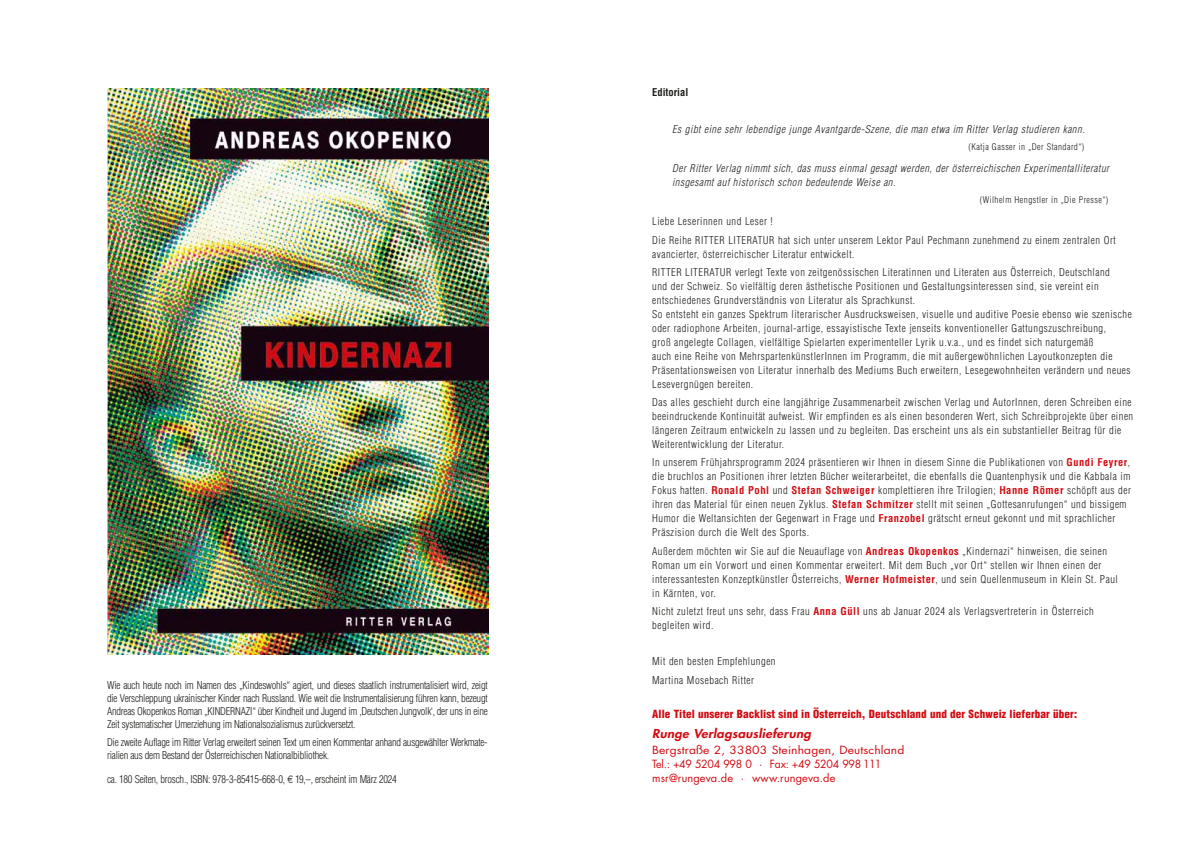
<style>
.page{position:relative;width:1191px;height:842px;background:#fff}
.page>*{position:absolute;margin:0;border:0;box-sizing:border-box;transform-origin:0 0}
.t1{font:italic 800 12px "Futura";color:#d20a11;scale:1.1 1}
.t2{font:11px/14px "Futura";letter-spacing:.01em;color:#d20a11;scale:1.1 1}
.t3{font:900 condensed 11px "Helvetica";letter-spacing:.01em;color:#d20a11}
.t4{font:300 condensed 10.5px/14px "Helvetica";letter-spacing:.05em;color:#1d1d1b}
.t5{font:italic 300 condensed 10.5px/14px "Helvetica";color:#1d1d1b}
.t6{font:300 condensed 10.5px/13px "Helvetica";letter-spacing:-.02em;color:#1d1d1b}
.t7{font:700 condensed 10.5px "Helvetica";color:#1d1d1b}
.t8{font:300 condensed 9px "Helvetica";letter-spacing:.05em;color:#1d1d1b}
.s1{font-family:"Euro Sans";font-weight:400;font-stretch:normal;font-size:11px}
.s2{font-weight:700;color:#d20a11}
</style>
<div class="page">
<img style="left:107px;top:88px;width:381px;height:566px">
<p class="t4" style="left:107px;top:680px;width:382px;line-height:13px;text-align:justify">Wie auch heute noch im Namen des „Kindeswohls“ agiert, und dieses staatlich instrumentalisiert wird, zeigt die Verschleppung ukrainischer Kinder nach Russland. Wie weit die Instrumentalisierung führen kann, bezeugt Andreas Okopenkos Roman „KINDERNAZI“ über Kindheit und Jugend im ‚Deutschen Jungvolk‘, der uns in eine Zeit systematischer Umerziehung im Nationalsozialismus zurückversetzt.</p>
<p class="t6" style="left:107px;top:736px;width:382px">Die zweite Auflage im Ritter Verlag erweitert seinen Text um einen Kommentar anhand ausgewählter Werkmate&shy;rialien aus dem Bestand der Österreichischen Nationalbibliothek.</p>
<p class="t6" style="left:107px;top:773px;width:291px">ca. 180 Seiten, brosch., ISBN: 978-3-85415-668-0, <span class="s1">€</span> 19,–, erscheint im März 2024</p>
<p class="t7" style="left:652px;top:88px;width:38px">Editorial</p>
<p class="t5" style="left:672px;top:123px;width:416px">Es gibt eine sehr lebendige junge Avantgarde-Szene, die man etwa im Ritter Verlag studieren kann.</p>
<p class="t8" style="left:968px;top:143px;width:117px">(Katja Gasser in „Der Standard“)</p>
<p class="t5" style="left:672px;top:162px;width:441px">Der Ritter Verlag nimmt sich, das muss einmal gesagt werden, der österreichischen Experimentalliteratur insgesamt auf historisch schon bedeutende Weise an.</p>
<p class="t8" style="left:979px;top:196px;width:130px">(Wilhelm Hengstler in „Die Presse“)</p>
<p class="t4" style="left:652px;top:213px;width:465px;line-height:18.2px">Liebe Leserinnen und Leser !<br>Die Reihe RITTER LITERATUR hat sich unter unserem Lektor Paul Pechmann zunehmend zu einem zentralen Ort</p>
<p class="t4" style="left:652px;top:246px;width:459px;line-height:18.2px">avancierter, österreichischer Literatur entwickelt.<br>RITTER LITERATUR verlegt Texte von zeitgenössischen Literatinnen und Literaten aus Österreich, Deutschland</p>
<p class="t4" style="left:652px;top:280px;width:481px">und der Schweiz. So vielfältig deren ästhetische Positionen und Gestaltungsinteressen sind, sie vereint ein entschiedenes Grundverständnis von Literatur als Sprachkunst.<br>So entsteht ein ganzes Spektrum literarischer Ausdrucksweisen, visuelle und auditive Poesie ebenso wie szenische oder radiophone Arbeiten, journal-artige, essayistische Texte jenseits konventioneller Gattungszuschreibung,<br>groß angelegte Collagen, vielfältige Spielarten experimenteller Lyrik u.v.a., und es findet sich naturgemäß<br>auch eine Reihe von MehrspartenkünstlerInnen im Programm, die mit außergewöhnlichen Layoutkonzepten die Präsentationsweisen von Literatur innerhalb des Mediums Buch erweitern, Lesegewohnheiten verändern und neues Lesevergnügen bereiten.</p>
<p class="t4" style="left:652px;top:396px;width:482px">Das alles geschieht durch eine langjährige Zusammenarbeit zwischen Verlag und AutorInnen, deren Schreiben eine beeindruckende Kontinuität aufweist. Wir empfinden es als einen besonderen Wert, sich Schreibprojekte über einen längeren Zeitraum entwickeln zu lassen und zu begleiten. Das erscheint uns als ein substantieller Beitrag für die Weiterentwicklung der Literatur.</p>
<p class="t4" style="left:652px;top:456px;width:480px">In unserem Frühjahrsprogramm 2024 präsentieren wir Ihnen in diesem Sinne die Publikationen von <span class="s2">Gundi Feyrer</span>, die bruchlos an Positionen ihrer letzten Bücher weiterarbeitet, die ebenfalls die Quantenphysik und die Kabbala im Fokus hatten. <span class="s2">Ronald Pohl</span> und <span class="s2">Stefan Schweiger</span> komplettieren ihre Trilogien; <span class="s2">Hanne Römer</span> schöpft aus der ihren das Material für einen neuen Zyklus. <span class="s2">Stefan Schmitzer</span> stellt mit seinen „Gottesanrufungen“ und bissigem Humor die Weltansichten der Gegenwart in Frage und <span class="s2">Franzobel</span> grätscht erneut gekonnt und mit sprachlicher Präszision durch die Welt des Sports.</p>
<p class="t4" style="left:652px;top:545px;width:467px">Außerdem möchten wir Sie auf die Neuauflage von <span class="s2">Andreas Okopenkos</span> „Kindernazi“ hinweisen, die seinen Roman um ein Vorwort und einen Kommentar erweitert. Mit dem Buch „vor Ort“ stellen wir Ihnen einen der interessantesten Konzeptkünstler Österreichs, <span class="s2">Werner Hofmeister</span>, und sein Quellenmuseum in Klein St. Paul in Kärnten, vor.</p>
<p class="t4" style="left:652px;top:605px;width:443px">Nicht zuletzt freut uns sehr, dass Frau <span class="s2">Anna Güll</span> uns ab Januar 2024 als Verlagsvertreterin in Österreich begleiten wird.</p>
<p class="t4" style="left:652px;top:653px;width:125px;line-height:18.2px">Mit den besten Empfehlungen<br>Martina Mosebach Ritter</p>
<p class="t3" style="left:652px;top:709px;width:426px">Alle Titel unserer Backlist sind in Österreich, Deutschland und der Schweiz lieferbar über:</p>
<p class="t1" style="left:652px;top:727px;width:148px">Runge Verlagsauslieferung</p>
<p class="t2" style="left:652px;top:744px;width:231px">Bergstraße 2, 33803 Steinhagen, Deutschland<br>Tel.: +49 5204 998 0 · Fax: +49 5204 998 111 msr@rungeva.de · www.rungeva.de</p>
</div>
